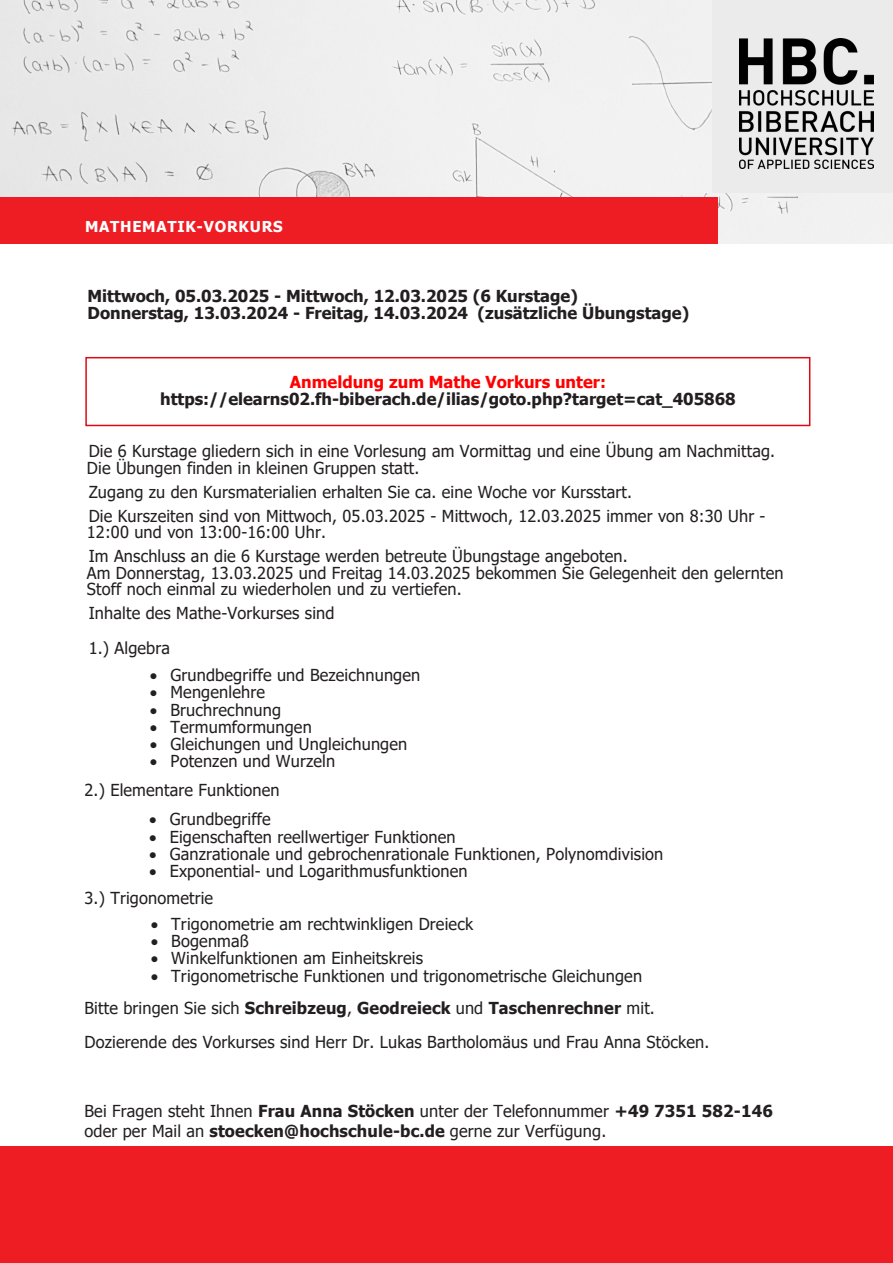
<style>
.page{position:relative;width:893px;height:1263px;background:#fff}
.page>*{position:absolute;margin:0;border:0;box-sizing:border-box;transform-origin:0 0}
.t1{font:16.5px/16.5px "Tahoma";letter-spacing:.01em;color:#231f20}
.Copy_Italic{font:700 16.5px/17.2px "Tahoma";color:#231f20;text-align:center}
.t2{font:700 15px "Tahoma";letter-spacing:.05em;color:#fff}
.s1{font-style:inherit}
.s2{color:#f00}
.s3{font-weight:700}
</style>
<div class="page">
<img style="left:0;top:0;width:893px;height:244px">
<div style="left:0;top:197px;width:717px;height:47px;background:#ee1d23"></div>
<div style="left:0;top:1147px;width:893px;height:116px;background:#ee1d23"></div>
<div style="left:85px;top:357px;width:725px;height:69px;border:2px solid #e30613"></div>
<div style="left:712px;top:0;width:181px;height:192px;background:#ebebec"></div>
<img style="left:740px;top:38px;width:134px;height:131px">
<p class="t2" style="left:85px;top:216px;width:199px">MATHEMATIK-VORKURS</p>
<p class="Copy_Italic" style="left:88px;top:286px;width:603px;text-align:left">Mittwoch, <span class="s1">05</span>.0<span class="s1">3</span>.202<span class="s1">5</span> - Mittwoch, <span class="s1">12</span>.03.202<span class="s1">5</span> (6 Kurstage)<br>Donnerstag, <span class="s1">13</span>.03.2024 - Freitag, <span class="s1">14</span>.03.2024 (zusätzliche Übungstage)</p>
<p class="Copy_Italic" style="left:160px;top:372px;width:577px"><span class="s2">Anmeldung zum Mathe Vorkurs unter: </span>https://elearns02.fh-biberach.de/ilias/goto.php?target=cat_405868</p>
<p class="t1" style="left:87px;top:442px;width:690px">Die 6 Kurstage gliedern sich in eine Vorlesung am Vormittag und eine Übung am Nachmittag.<br>Die Übungen finden in kleinen Gruppen statt.</p>
<p class="t1" style="left:89px;top:480px;width:678px;line-height:24px">Zugang zu den Kursmaterialien erhalten Sie ca. eine Woche vor Kursstart.<br>Die Kurszeiten sind von Mittwoch, 05.03.2025 - Mittwoch, 12.03.2025 immer von 8:30 Uhr -</p>
<p class="t1" style="left:87px;top:521px;width:542px;line-height:24px">12:00 und von 13:00-16:00 Uhr.<br>Im Anschluss an die 6 Kurstage werden betreute Übungstage angeboten.</p>
<p class="t1" style="left:87px;top:565px;width:698px">Am Donnerstag, 13.03.2025 und Freitag 14.03.2025 bekommen Sie Gelegenheit den gelernten<br>Stoff noch einmal zu wiederholen und zu vertiefen.</p>
<p class="t1" style="left:89px;top:597px;width:247px;line-height:34.5px">Inhalte des Mathe-Vorkurses sind<br>1.) Algebra</p>
<p class="t1" style="left:150px;top:668px;width:272px">• Grundbegriffe und Bezeichnungen</p>
<p class="t1" style="left:150px;top:685px;width:117px">• Mengenlehre</p>
<p class="t1" style="left:150px;top:702px;width:133px">• Bruchrechnung</p>
<p class="t1" style="left:150px;top:719px;width:163px">• Termumformungen</p>
<p class="t1" style="left:150px;top:737px;width:259px">• Gleichungen und Ungleichungen</p>
<p class="t1" style="left:85px;top:748px;width:252px;line-height:29px;text-indent:65px">• Potenzen und Wurzeln<br>2.) Elementare Funktionen</p>
<p class="t1" style="left:149px;top:812px;width:123px">• Grundbegriffe</p>
<p class="t1" style="left:149px;top:829px;width:308px">• Eigenschaften reellwertiger Funktionen</p>
<p class="t1" style="left:149px;top:847px;width:516px">• Ganzrationale und gebrochenrationale Funktionen, Polynomdivision</p>
<p class="t1" style="left:85px;top:859px;width:384px;line-height:26.5px;text-indent:65px">• Exponential- und Logarithmusfunktionen<br>3.) Trigonometrie</p>
<p class="t1" style="left:151px;top:916px;width:324px">• Trigonometrie am rechtwinkligen Dreieck</p>
<p class="t1" style="left:151px;top:934px;width:100px">• Bogenmaß</p>
<p class="t1" style="left:151px;top:951px;width:274px">• Winkelfunktionen am Einheitskreis</p>
<p class="t1" style="left:85px;top:960px;width:572px;line-height:32.1px;text-indent:66px">• Trigonometrische Funktionen und trigonometrische Gleichungen<br>Bitte bringen Sie sich <span class="s3">Schreibzeug</span>, <span class="s3">Geodreieck</span> und <span class="s3">Taschenrechner</span> mit.</p>
<p class="t1" style="left:85px;top:1035px;width:626px">Dozierende des Vorkurses sind Herr Dr. Lukas Bartholomäus und Frau Anna Stöcken.</p>
<p class="t1" style="left:85px;top:1100px;width:690px;line-height:19.8px">Bei Fragen steht Ihnen <span class="s3">Frau Anna Stöcken</span> unter der Telefonnummer <span class="s3">+49 7351 582-146 </span>oder per Mail an <span class="s3">stoecken@hochschule-bc.de</span> gerne zur Verfügung.</p>
</div>
